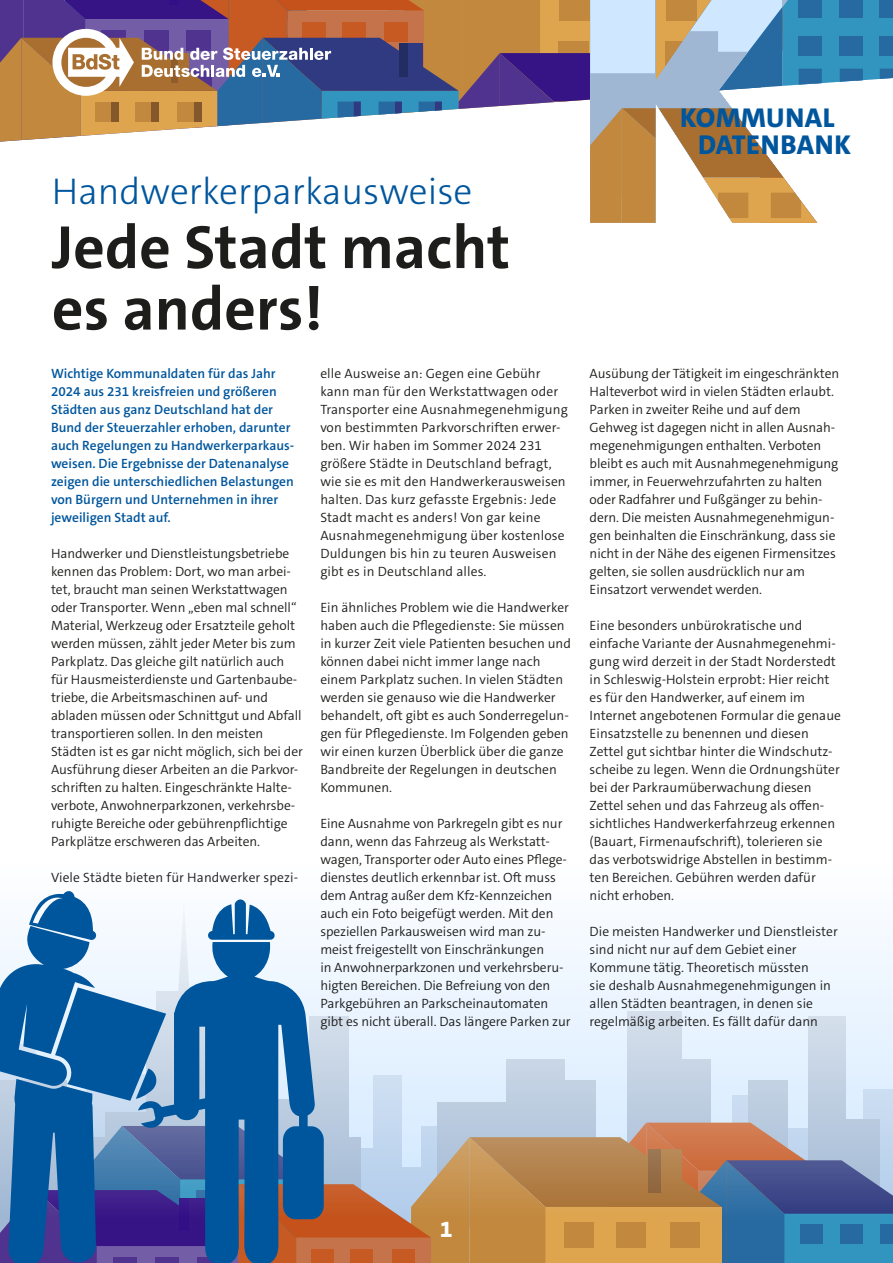
<style>
.page{position:relative;width:893px;height:1263px;background:#fff}
.page>*{position:absolute;margin:0;border:0;box-sizing:border-box;transform-origin:0 0}
.t1{font:700 61.5px/61.5px "The Sans C5";color:#1d1d1b}
.t2{font:300 37.5px "The Sans C5";color:#00569d}
.t3{font:800 27.45px/27.5px "The Sans C5";letter-spacing:.02em;color:#00569d}
.t4{font:800 22.5px "The Sans C5";color:#fff}
.t5{font:300 13.5px/18px "The Sans C5";letter-spacing:-.005em;color:#1d1d1b}
.t6{font:600 13.5px/18px "The Sans C5";color:#00569d}
</style>
<div class="page">
<svg style="left:0;top:0;width:893px;height:223px"></svg>
<hr style="left:815px;top:120px;width:2px;height:43px;background:#a86f31">
<div style="left:803px;top:120px;width:13px;height:43px;background:#fff"></div>
<svg style="left:0;top:891px;width:893px;height:372px"></svg>
<h2 class="t2" style="left:52px;top:168px;width:422px">Handwerkerparkausweise</h2>
<h1 class="t1" style="left:52px;top:217px;width:460px">Jede Stadt macht es anders!</h1>
<p class="t6" style="left:51px;top:365px;width:245px">Wichtige Kommunaldaten für das Jahr 2024 aus 231 kreisfreien und größeren Städten aus ganz Deutschland hat der Bund der Steuerzahler erhoben, darunter auch Regelungen zu Handwerkerparkaus&shy;weisen. Die Ergebnisse der Datenanalyse zeigen die unterschiedlichen Belastungen von Bürgern und Unternehmen in ihrer jeweiligen Stadt auf.</p>
<p class="t5" style="left:51px;top:545px;width:253px">Handwerker und Dienstleistungsbetriebe kennen das Problem: Dort, wo man arbei&shy;tet, braucht man seinen Werkstattwagen oder Transporter. Wenn „eben mal schnell“ Material, Werkzeug oder Ersatzteile geholt werden müssen, zählt jeder Meter bis zum Parkplatz. Das gleiche gilt natürlich auch für Hausmeisterdienste und Gartenbaube&shy;triebe, die Arbeitsmaschinen auf- und abladen müssen oder Schnittgut und Abfall transportieren sollen. In den meisten Städten ist es gar nicht möglich, sich bei der Ausführung dieser Arbeiten an die Parkvor&shy;schriften zu halten. Eingeschränkte Halte&shy;verbote, Anwohnerparkzonen, verkehrsbe&shy;ruhigte Bereiche oder gebührenpflichtige Parkplätze erschweren das Arbeiten.</p>
<p class="t5" style="left:51px;top:868px;width:249px">Viele Städte bieten für Handwerker spezi-</p>
<p class="t5" style="left:320px;top:364px;width:249px">elle Ausweise an: Gegen eine Gebühr kann man für den Werkstattwagen oder Transporter eine Ausnahmegenehmigung von bestimmten Parkvorschriften erwer&shy;ben. Wir haben im Sommer 2024 231 größere Städte in Deutschland befragt, wie sie es mit den Handwerkerausweisen halten. Das kurz gefasste Ergebnis: Jede Stadt macht es anders! Von gar keine Ausnahmegenehmigung über kostenlose Duldungen bis hin zu teuren Ausweisen gibt es in Deutschland alles.</p>
<p class="t5" style="left:320px;top:598px;width:252px">Ein ähnliches Problem wie die Handwerker haben auch die Pflegedienste: Sie müssen in kurzer Zeit viele Patienten besuchen und können dabei nicht immer lange nach einem Parkplatz suchen. In vielen Städten werden sie genauso wie die Handwerker behandelt, oft gibt es auch Sonderregelun&shy;gen für Pflegedienste. Im Folgenden geben wir einen kurzen Überblick über die ganze Bandbreite der Regelungen in deutschen Kommunen.</p>
<p class="t5" style="left:320px;top:814px;width:252px">Eine Ausnahme von Parkregeln gibt es nur dann, wenn das Fahrzeug als Werkstatt&shy;wagen, Transporter oder Auto eines Pflege&shy;dienstes deutlich erkennbar ist. Oft muss dem Antrag außer dem Kfz-Kennzeichen auch ein Foto beigefügt werden. Mit den speziellen Parkausweisen wird man zu&shy;meist freigestellt von Einschränkungen<br>in Anwohnerparkzonen und verkehrsberu&shy;higten Bereichen. Die Befreiung von den Parkgebühren an Parkscheinautomaten gibt es nicht überall. Das längere Parken zur</p>
<h3 class="t3" style="left:698px;top:104px;width:154px;text-indent:-18px">KOMMUNAL<br>DATENBANK</h3>
<p class="t5" style="left:590px;top:365px;width:251px">Ausübung der Tätigkeit im eingeschränkten Halteverbot wird in vielen Städten erlaubt.<br>Parken in zweiter Reihe und auf dem Gehweg ist dagegen nicht in allen Ausnah&shy;megenehmigungen enthalten. Verboten bleibt es auch mit Ausnahmegenehmigung immer, in Feuerwehrzufahrten zu halten oder Radfahrer und Fußgänger zu behin&shy;dern. Die meisten Ausnahmegenehmigun&shy;gen beinhalten die Einschränkung, dass sie nicht in der Nähe des eigenen Firmensitzes gelten, sie sollen ausdrücklich nur am Einsatzort verwendet werden.</p>
<p class="t5" style="left:590px;top:617px;width:253px">Eine besonders unbürokratische und einfache Variante der Ausnahmegenehmi&shy;gung wird derzeit in der Stadt Norderstedt in Schleswig-Holstein erprobt: Hier reicht es für den Handwerker, auf einem im Internet angebotenen Formular die genaue Einsatzstelle zu benennen und diesen Zettel gut sichtbar hinter die Windschutz&shy;scheibe zu legen. Wenn die Ordnungshüter bei der Parkraumüberwachung diesen Zettel sehen und das Fahrzeug als offen&shy;sichtliches Handwerkerfahrzeug erkennen (Bauart, Firmenaufschrift), tolerieren sie das verbotswidrige Abstellen in bestimm&shy;ten Bereichen. Gebühren werden dafür nicht erhoben.</p>
<p class="t5" style="left:590px;top:922px;width:250px">Die meisten Handwerker und Dienstleister sind nicht nur auf dem Gebiet einer Kommune tätig. Theoretisch müssten<br>sie deshalb Ausnahmegenehmigungen in allen Städten beantragen, in denen sie regelmäßig arbeiten. Es fällt dafür dann</p>
<h3 class="t4" style="left:440px;top:1215px;width:14px">1</h3>
</div>
